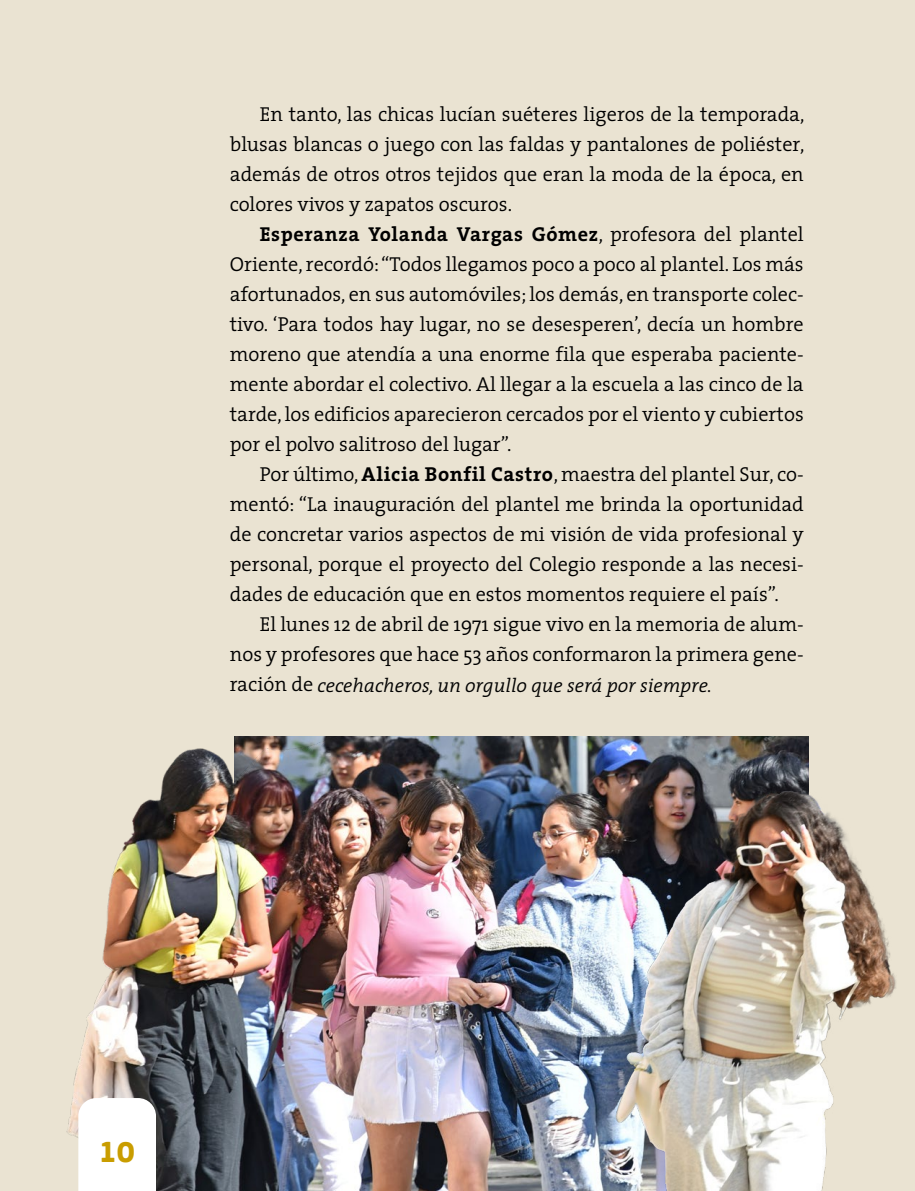
<style>
.page{position:relative;width:915px;height:1191px;background:#fff}
.page>*{position:absolute;margin:0;border:0;box-sizing:border-box;transform-origin:0 0}
.t1{font:700 30px "PF Square Sans Pro";color:#c99d00}
.t2{font:300 20.25px/30px "The Serif";color:#000;text-align:justify}
.t3{font:italic 300 19.5px "The Serif";color:#000}
.s1{font-weight:700}
.s2{font-style:normal;font-size:20.25px}
</style>
<div class="page">
<div style="left:0;top:0;width:914px;height:1191px;background:#eae3d2"></div>
<hr style="left:914px;top:0;width:1px;height:1191px;background:#eae3d2">
<img style="left:66px;top:736px;width:742px;height:455px">
<img style="left:574px;top:780px;width:322px;height:411px">
<div style="left:78px;top:1098px;width:78px;height:93px;background:#fff"></div>
<p class="t2" style="left:230px;top:99px;width:576px;text-indent:30px">En tanto, las chicas lucían suéteres ligeros de la temporada, blusas blancas o juego con las faldas y pantalones de poliéster, además de otros otros tejidos que eran la moda de la época, en colores vivos y zapatos oscuros.</p>
<p class="t2" style="left:230px;top:219px;width:575px;text-indent:30px"><span class="s1">Esperanza Yolanda Vargas Gómez</span>, profesora del plantel Oriente, recordó: “Todos llegamos poco a poco al plantel. Los más afortunados, en sus automóviles; los demás, en transporte colec&shy;tivo. ‘Para todos hay lugar, no se desesperen’, decía un hombre moreno que atendía a una enorme fila que esperaba paciente&shy;mente abordar el colectivo. Al llegar a la escuela a las cinco de la tarde, los edificios aparecieron cercados por el viento y cubiertos por el polvo salitroso del lugar”.</p>
<p class="t2" style="left:230px;top:459px;width:575px;text-indent:30px">Por último, <span class="s1">Alicia Bonfil Castro</span>, maestra del plantel Sur, co&shy;mentó: “La inauguración del plantel me brinda la oportunidad de concretar varios aspectos de mi visión de vida profesional y personal, porque el proyecto del Colegio responde a las necesi&shy;dades de educación que en estos momentos requiere el país”.</p>
<p class="t2" style="left:230px;top:609px;width:575px;text-align:right">El lunes 12 de abril de 1971 sigue vivo en la memoria de alum&shy;nos y profesores que hace 53 años conformaron la primera gene-</p>
<p class="t3" style="left:230px;top:669px;width:483px"><span class="s2">ración de</span> cecehacheros, un orgullo que será por siempre.</p>
<h1 class="t1" style="left:99px;top:1134px;width:37px">10</h1>
</div>
